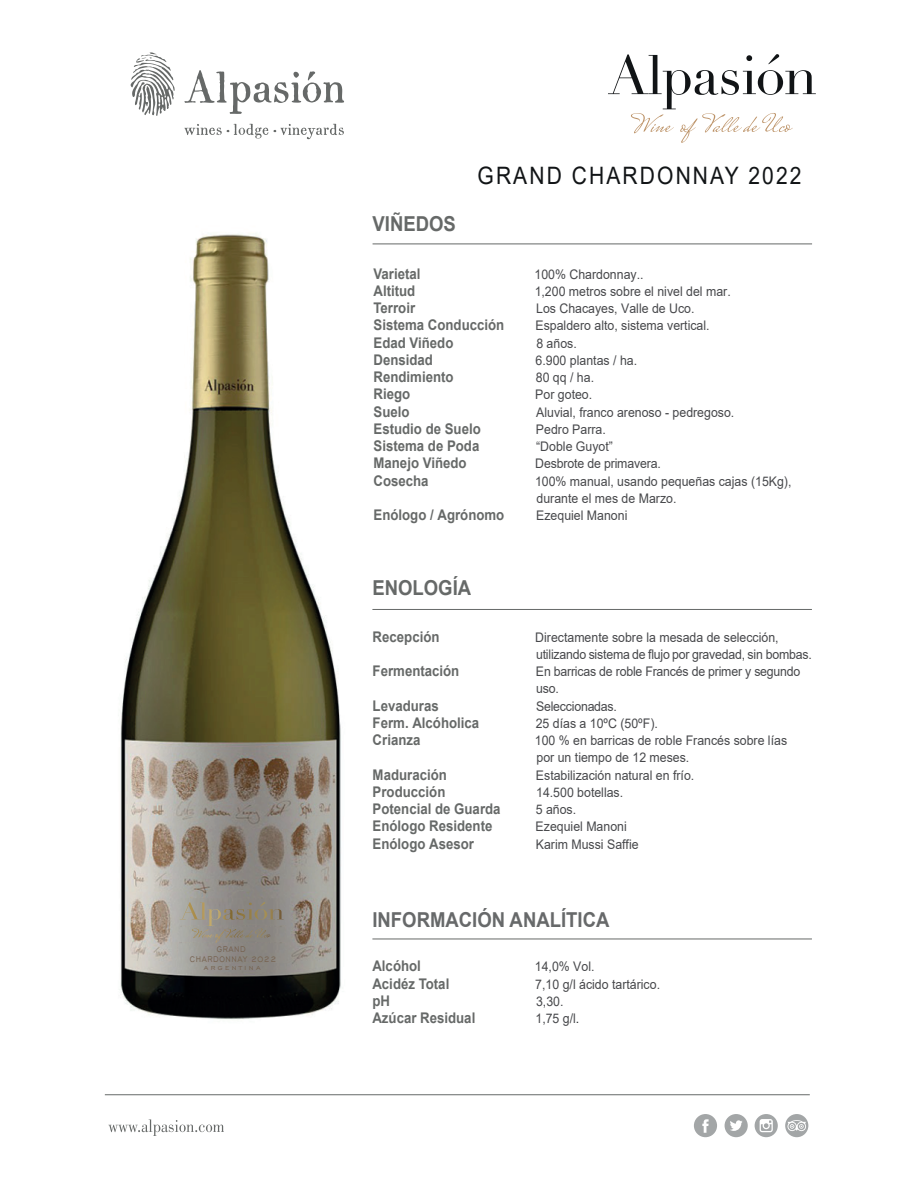
<style>
.page{position:relative;width:918px;height:1188px;background:#fff}
.page>*{position:absolute;margin:0;border:0;box-sizing:border-box;transform-origin:0 0}
.t1{font:24px "Arial";letter-spacing:.1em;color:#111416;scale:.88 1}
.t2{font:700 20.55px "Arial";color:#67696a;scale:.9 1}
.t3{font:700 20.55px "Arial";color:#666968;scale:.9 1}
.t4{font:700 14.7px "Arial";color:#666968;scale:.9 1}
.t5{font:13.2px/17.2px "Arial";color:#47484b;scale:.93 1}
.t6{font:10.8px/10.1px "Chisel Normal";letter-spacing:.065em;color:#75614e;text-align:center;scale:.83 1}
.t7{font:7.5px "Chisel Normal";letter-spacing:.3em;color:#75614e;scale:1.07 1}
.s1{color:#292d2f}
</style>
<div class="page">
<hr style="left:373px;top:244px;width:439px;height:1px;background:#666968">
<hr style="left:372px;top:609px;width:440px;height:1px;background:#666968">
<hr style="left:372px;top:939px;width:440px;height:1px;background:#666968">
<hr style="left:105px;top:1094px;width:705px;height:1px;background:#666968">
<svg style="left:725px;top:1114px;width:23px;height:23px"></svg>
<svg style="left:694px;top:1114px;width:23px;height:23px"></svg>
<svg style="left:755px;top:1114px;width:23px;height:23px"></svg>
<svg style="left:785px;top:1114px;width:23px;height:23px"></svg>
<svg style="left:108px;top:1119px;width:116px;height:17px"></svg>
<svg style="left:608px;top:54px;width:208px;height:89px"></svg>
<svg style="left:184px;top:124px;width:160px;height:15px"></svg>
<svg style="left:184px;top:70px;width:160px;height:44px"></svg>
<svg style="left:131px;top:52px;width:44px;height:64px"></svg>
<img style="left:120px;top:234px;width:221px;height:786px">
<svg style="left:224px;top:902px;width:43px;height:18px"></svg>
<svg style="left:194px;top:929px;width:72px;height:8px"></svg>
<p class="t6" style="left:190px;top:943px;width:105px">GRAND<br>CHARDONNAY 2022</p>
<p class="t7" style="left:204px;top:963px;width:55px">ARGENTINA</p>
<h2 class="t3" style="left:373px;top:210px;width:94px">VIÑEDOS</h2>
<h1 class="t1" style="left:478px;top:159px;width:370px">GRAND CHARDONNAY 2022</h1>
<p class="t4" style="left:374px;top:263px;width:54px">Varietal</p>
<p class="t5" style="left:535px;top:265px;width:119px">100% Chardonnay..</p>
<p class="t4" style="left:374px;top:280px;width:48px">Altitud</p>
<p class="t5" style="left:535px;top:283px;width:212px">1,200 metros sobre el nivel del mar.</p>
<p class="t4" style="left:374px;top:298px;width:48px">Terroir</p>
<p class="t5" style="left:536px;top:300px;width:172px">Los Chacayes, Valle de Uco.</p>
<p class="t4" style="left:374px;top:315px;width:147px">Sistema Conducción</p>
<p class="t5" style="left:536px;top:317px;width:189px">Espaldero alto, sistema vertical.</p>
<p class="t4" style="left:374px;top:332px;width:90px">Edad Viñedo</p>
<p class="t5" style="left:536px;top:334px;width:45px">8 años.</p>
<p class="t4" style="left:374px;top:349px;width:68px">Densidad</p>
<p class="t5" style="left:536px;top:352px;width:111px">6.900 plantas / ha.</p>
<p class="t4" style="left:374px;top:367px;width:91px">Rendimiento</p>
<p class="t5" style="left:536px;top:369px;width:64px">80 qq / ha.</p>
<p class="t4" style="left:374px;top:384px;width:42px">Riego</p>
<p class="t5" style="left:535px;top:386px;width:63px">Por goteo.</p>
<p class="t4" style="left:374px;top:401px;width:42px">Suelo</p>
<p class="t5" style="left:536px;top:403px;width:215px">Aluvial, franco arenoso - pedregoso.</p>
<p class="t4" style="left:374px;top:418px;width:121px">Estudio de Suelo</p>
<p class="t5" style="left:536px;top:421px;width:77px">Pedro Parra.</p>
<p class="t4" style="left:374px;top:436px;width:119px">Sistema de Poda</p>
<p class="t5" style="left:536px;top:438px;width:84px">“Doble Guyot”</p>
<p class="t4" style="left:374px;top:453px;width:105px">Manejo Viñedo</p>
<p class="t5" style="left:535px;top:455px;width:136px">Desbrote de primavera.</p>
<p class="t4" style="left:374px;top:470px;width:63px">Cosecha</p>
<p class="t5" style="left:535px;top:472px;width:277px">100% manual, usando pequeñas cajas (15Kg), durante el mes de Marzo.</p>
<p class="t4" style="left:374px;top:505px;width:147px">Enólogo / Agrónomo</p>
<p class="t5" style="left:536px;top:507px;width:100px">Ezequiel Manoni</p>
<h2 class="t3" style="left:372px;top:573px;width:111px">ENOLOGÍA</h2>
<p class="t4" style="left:373px;top:626px;width:76px">Recepción</p>
<p class="t5" style="left:535px;top:628px;width:299px">Directamente sobre la mesada de selección, utilizando sistema de flujo por gravedad, sin bombas.</p>
<p class="t4" style="left:373px;top:661px;width:98px">Fermentación</p>
<p class="t5" style="left:536px;top:663px;width:286px">En barricas de roble Francés de primer y segundo uso.</p>
<p class="t4" style="left:373px;top:695px;width:75px">Levaduras</p>
<p class="t5" style="left:536px;top:697px;width:89px">Seleccionadas.</p>
<p class="t4" style="left:373px;top:712px;width:120px">Ferm. Alcóholica</p>
<p class="t5" style="left:536px;top:714px;width:133px">25 días a 10ºC (50ºF).</p>
<p class="t4" style="left:373px;top:730px;width:55px">Crianza</p>
<p class="t5" style="left:535px;top:732px;width:273px">100 % en barricas de roble Francés sobre lías por un tiempo de 12 meses.</p>
<p class="t4" style="left:373px;top:764px;width:84px">Maduración</p>
<p class="t5" style="left:536px;top:766px;width:172px">Estabilización natural en frío.</p>
<p class="t4" style="left:373px;top:781px;width:82px">Producción</p>
<p class="t5" style="left:536px;top:783px;width:95px">14.500 botellas.</p>
<p class="t4" style="left:373px;top:799px;width:144px">Potencial de Guarda</p>
<p class="t5" style="left:536px;top:801px;width:45px">5 años.</p>
<p class="t4" style="left:373px;top:816px;width:135px">Enólogo Residente</p>
<p class="t5" style="left:536px;top:818px;width:100px">Ezequiel Manoni</p>
<p class="t4" style="left:373px;top:833px;width:114px">Enólogo Asesor</p>
<p class="t5" style="left:536px;top:835px;width:112px">Karim Mussi Saffie</p>
<h2 class="t2" style="left:372px;top:905px;width:265px">INFORMACIÓN ANALÍTICA</h2>
<p class="t4" style="left:372px;top:956px;width:55px">Alcóhol</p>
<p class="t5" style="left:535px;top:958px;width:66px">14,0% Vol.</p>
<p class="t4" style="left:372px;top:973px;width:87px">Acidéz Total</p>
<p class="t5" style="left:535px;top:975px;width:136px">7,10 g/l ácido tartárico.</p>
<p class="t4" style="left:372px;top:990px;width:21px">pH</p>
<p class="t5" style="left:536px;top:992px;width:31px">3,30.</p>
<p class="t4" style="left:372px;top:1007px;width:116px">Azúcar Residual</p>
<p class="t5" style="left:535px;top:1010px;width:49px">1,75 g/l<span class="s1">.</span></p>
</div>
